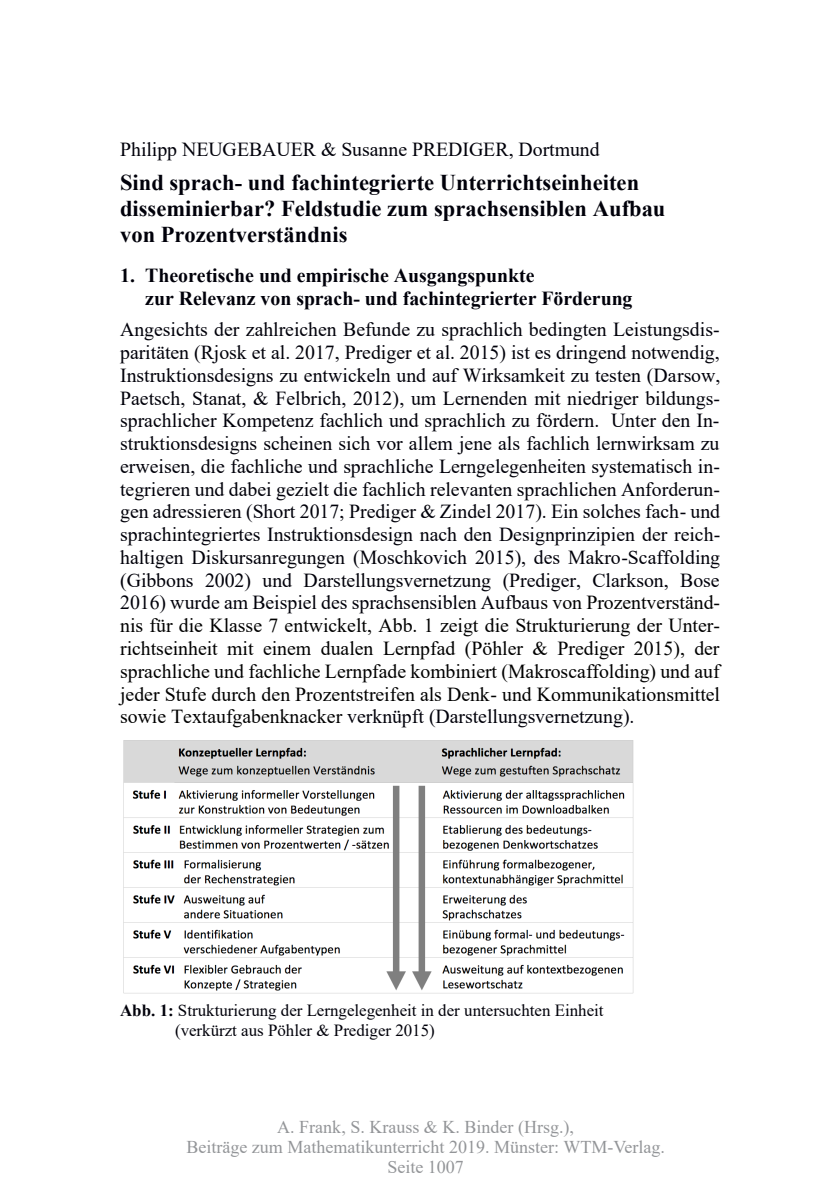
<style>
.page{position:relative;width:840px;height:1191px;background:#fff}
.page>*{position:absolute;margin:0;border:0;box-sizing:border-box;transform-origin:0 0}
.t1{font:700 22.6px/26px "Times New Roman";color:#00000a}
.t2{font:19.8px/22.8px "Times New Roman";letter-spacing:-.005em;color:#00000a;text-align:justify}
.t3{font:700 19.8px/22.8px "Times New Roman";color:#00000a}
.t4{font:18px/20px "Times New Roman";color:#939598;text-align:center}
.t5{font:17px/19.6px "Times New Roman";color:#00000a}
.s1{color:#000}
.s2{font-weight:700}
</style>
<div class="page">
<img style="left:123px;top:740px;width:511px;height:254px">
<p class="t2" style="left:120px;top:137px;width:481px">Philipp NEUGEBAUER &amp; Susanne PREDIGER, Dortmund</p>
<p class="t1" style="left:120px;top:168px;width:546px">Sind sprach- und fachintegrierte Unterrichtseinheiten disseminierbar? Feldstudie zum sprachsensiblen Aufbau von Prozentverständnis</p>
<p class="t3" style="left:145px;top:263px;width:488px;text-indent:-25px">1. Theoretische und empirische Ausgangspunkte<br>zur Relevanz von sprach- und fachintegrierter Förderung</p>
<p class="t2" style="left:120px;top:317px;width:601px">Angesichts der zahlreichen Befunde zu sprachlich bedingten Leistungsdis&shy;paritäten (Rjosk et al. 2017, Prediger et al. 2015) ist es dringend notwendig, Instruktionsdesigns zu entwickeln und auf Wirksamkeit zu testen (Darsow, Paetsch, Stanat, &amp; Felbrich, 2012), um Lernenden mit niedriger bildungs&shy;sprachlicher Kompetenz fachlich und sprachlich zu fördern. Unter den In&shy;struktionsdesigns scheinen sich vor allem jene als fachlich lernwirksam zu erweisen, die fachliche und sprachliche Lerngelegenheiten systematisch in&shy;tegrieren und dabei gezielt die fachlich relevanten sprachlichen Anforderun&shy;gen adressieren (Short 2017; Prediger &amp; Zindel 2017). Ein solches fach- und sprachintegriertes Instruktionsdesign nach den Designprinzipien der reich&shy;haltigen Diskursanregungen (Moschkovich 2015), des Makro-Scaffolding (Gibbons 2002) und Darstellungsvernetzung (Prediger, Clarkson, Bose 2016) wurde am Beispiel des sprachsensiblen Aufbau<span class="s1">s von Prozentverständ&shy;nis für die Klasse 7 entwickelt, Abb. 1 zeigt die Strukturierung der Unter&shy;richtseinheit mit einem dualen Lernpfad (Pöhler &amp; Prediger 2015), der sprachliche und fachliche Lernpfade kombiniert (Makroscaffolding) und auf jeder Stufe durch den Prozentstreifen als Denk- und Kommunikationsmittel sowie Textaufgabenknacker</span> verknüpft (Darstellungsvernetzung).</p>
<p class="t5" style="left:175px;top:1000px;width:430px;text-indent:-55px"><span class="s2">Abb. 1:</span> Strukturierung der Lerngelegenheit in der untersuchten Einheit (verkürzt aus Pöhler &amp; Prediger 2015)</p>
<p class="t4" style="left:186px;top:1116px;width:480px">A. Frank, S. Krauss &amp; K. Binder (Hrsg.),<br>Beiträge zum Mathematikunterricht 2019. Münster: WTM-Verlag.<br>Seite 1007</p>
</div>
